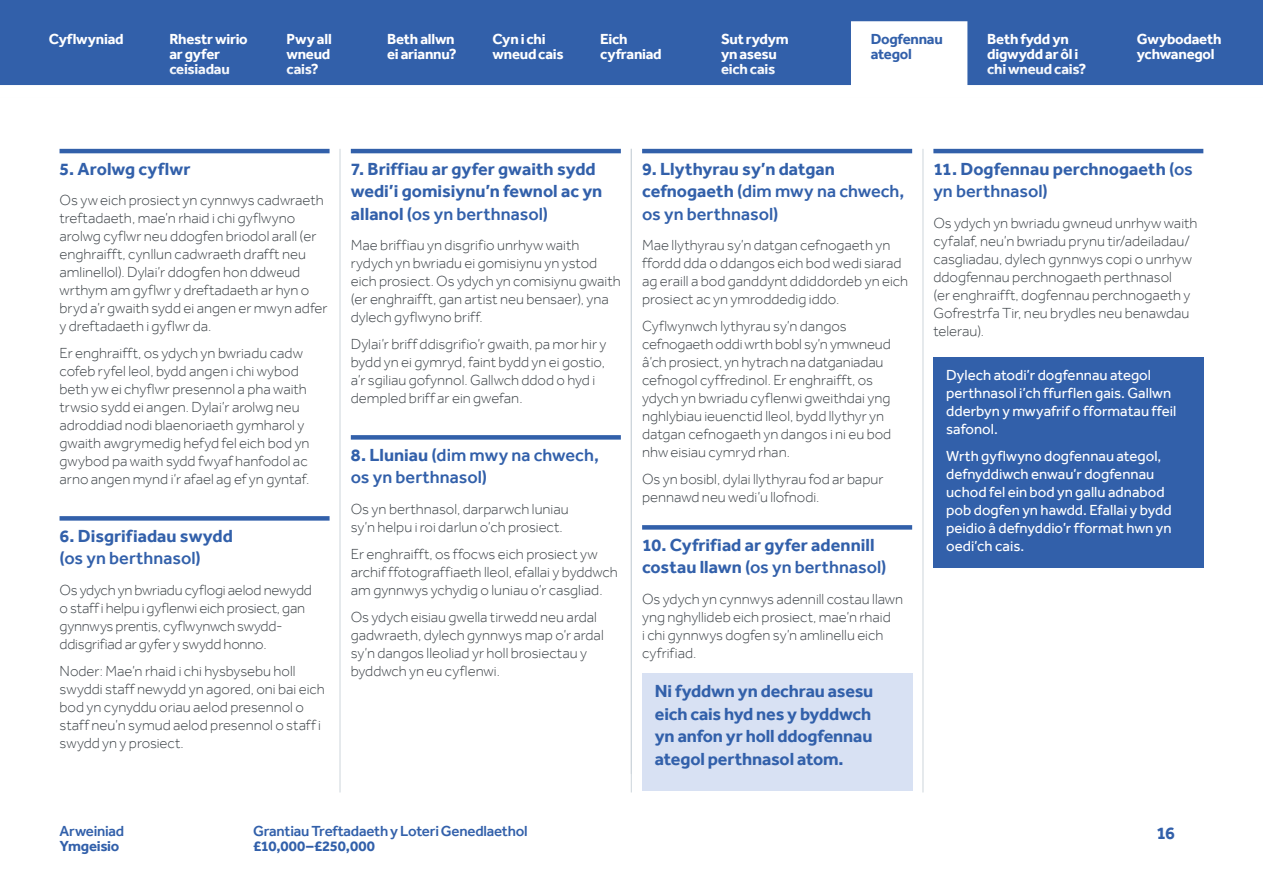
<style>
.page{position:relative;width:1263px;height:893px;background:#fff}
.page>*{position:absolute;margin:0;border:0;box-sizing:border-box;transform-origin:0 0}
.Heading_12_15pt___Ru{font:700 18px/22.5px "Effra";color:#3260aa}
.Pullout_Large_12_15p{font:700 18px/22.5px "Effra";letter-spacing:-.01em;color:#3260aa}
.Heading_12_15pt___Ru-2{font:500 18px/22.5px "Effra";color:#3260aa}
.Body_Text_10_12pt{font:300 15px/18px "Effra";color:#3c4247}
.Body_Text_10_12pt-2{font:15px/18px "Effra";color:#fff}
.t1{font:700 15px/15px "Effra";letter-spacing:-.015em;color:#fff}
.t2{font:500 15px "Effra";letter-spacing:-.015em;color:#3260aa}
.t3{font:700 15px/15px "Effra";letter-spacing:-.015em;color:#3260aa}
.t4{font:700 15px "Effra";letter-spacing:.01em;color:#3260aa}
.s1{font-weight:500}
.s2{font-weight:700}
</style>
<div class="page">
<hr style="left:631px;top:149px;width:1px;height:643px;background:#cdd5db">
<hr style="left:340px;top:149px;width:1px;height:643px;background:#cdd5db">
<hr style="left:923px;top:149px;width:1px;height:643px;background:#cdd5db">
<hr style="left:60px;top:149px;width:270px;height:4px;background:#3260aa">
<div style="left:60px;top:516px;width:270px;height:5px;background:#3260aa"></div>
<hr style="left:351px;top:149px;width:270px;height:4px;background:#3260aa">
<div style="left:351px;top:435px;width:270px;height:5px;background:#3260aa"></div>
<hr style="left:642px;top:149px;width:270px;height:4px;background:#3260aa">
<div style="left:642px;top:525px;width:270px;height:5px;background:#3260aa"></div>
<div style="left:642px;top:673px;width:270px;height:117px;background:#d8e1f3"></div>
<hr style="left:933px;top:149px;width:270px;height:4px;background:#3260aa">
<div style="left:933px;top:357px;width:270px;height:211px;background:#3260aa"></div>
<div style="left:0;top:0;width:1263px;height:85px;background:#3260aa"></div>
<div style="left:851px;top:21px;width:117px;height:64px;background:#fff"></div>
<p class="t1" style="left:49px;top:31px;width:76px">Cyflwyniad</p>
<p class="t3" style="left:871px;top:31px;width:74px">Dogfennau ategol</p>
<p class="t1" style="left:169px;top:31px;width:80px">Rhestr wirio ar gyfer ceisiadau</p>
<p class="t1" style="left:286px;top:31px;width:47px;text-align:justify">Pwy all wneud cais?</p>
<p class="t1" style="left:387px;top:31px;width:71px">Beth allwn ei ariannu?</p>
<p class="t1" style="left:492px;top:31px;width:73px">Cyn i chi wneud cais</p>
<p class="t1" style="left:600px;top:31px;width:63px">Eich cyfraniad</p>
<p class="t1" style="left:721px;top:31px;width:69px">Sut rydym yn asesu eich cais</p>
<p class="t1" style="left:987px;top:31px;width:101px">Beth fydd yn digwydd ar ôl i chi wneud cais?</p>
<p class="t1" style="left:1137px;top:31px;width:86px">Gwybodaeth ychwanegol</p>
<h2 class="Heading_12_15pt___Ru" style="left:60px;top:157px;width:132px">5. Arolwg cyflwr</h2>
<p class="Body_Text_10_12pt" style="left:60px;top:191px;width:270px">Os yw eich prosiect yn cynnwys cadwraeth treftadaeth, mae’n rhaid i chi gyflwyno arolwg cyflwr neu ddogfen briodol arall (er enghraifft, cynllun cadwraeth drafft neu amlinellol). Dylai’r ddogfen hon ddweud wrthym am gyflwr y dreftadaeth ar hyn o bryd a’r gwaith sydd ei angen er mwyn adfer y dreftadaeth i gyflwr da.</p>
<p class="Body_Text_10_12pt" style="left:60px;top:344px;width:252px">Er enghraifft, os ydych yn bwriadu cadw cofeb ryfel leol, bydd angen i chi wybod beth yw ei chyflwr presennol a pha waith trwsio sydd ei angen. Dylai’r arolwg neu adroddiad nodi blaenoriaeth gymharol y gwaith awgrymedig hefyd fel eich bod yn gwybod pa waith sydd fwyaf hanfodol ac arno angen mynd i’r afael ag ef yn gyntaf.</p>
<h2 class="Heading_12_15pt___Ru" style="left:60px;top:524px;width:175px">6. Disgrifiadau swydd <span class="s1">(os yn berthnasol)</span></h2>
<p class="Body_Text_10_12pt" style="left:60px;top:581px;width:254px">Os ydych yn bwriadu cyflogi aelod newydd o staff i helpu i gyflenwi eich prosiect, gan gynnwys prentis, cyflwynwch swydd&shy;ddisgrifiad ar gyfer y swydd honno.</p>
<p class="Body_Text_10_12pt" style="left:60px;top:662px;width:267px">Noder: Mae’n rhaid i chi hysbysebu holl swyddi staff newydd yn agored, oni bai eich bod yn cynyddu oriau aelod presennol o staff neu’n symud aelod presennol o staff i swydd yn y prosiect.</p>
<h2 class="Heading_12_15pt___Ru" style="left:351px;top:157px;width:253px">7. Briffiau ar gyfer gwaith sydd wedi’i gomisiynu’n fewnol ac yn allanol <span class="s1">(os yn berthnasol)</span></h2>
<p class="Body_Text_10_12pt" style="left:351px;top:236px;width:271px">Mae briffiau yn disgrifio unrhyw waith rydych yn bwriadu ei gomisiynu yn ystod eich prosiect. Os ydych yn comisiynu gwaith (er enghraifft, gan artist neu bensaer), yna dylech gyflwyno briff.</p>
<p class="Body_Text_10_12pt" style="left:351px;top:335px;width:257px">Dylai’r briff ddisgrifio’r gwaith, pa mor hir y bydd yn ei gymryd, faint bydd yn ei gostio, a’r sgiliau gofynnol. Gallwch ddod o hyd i dempled briff ar ein gwefan.</p>
<h2 class="Heading_12_15pt___Ru-2" style="left:351px;top:443px;width:250px"><span class="s2">8. Lluniau</span> (dim mwy na chwech, os yn berthnasol)</h2>
<p class="Body_Text_10_12pt" style="left:351px;top:500px;width:219px">Os yn berthnasol, darparwch luniau sy’n helpu i roi darlun o’ch prosiect.</p>
<p class="Body_Text_10_12pt" style="left:351px;top:545px;width:268px">Er enghraifft, os ffocws eich prosiect yw archif ffotograffiaeth lleol, efallai y byddwch am gynnwys ychydig o luniau o’r casgliad.</p>
<p class="Body_Text_10_12pt" style="left:351px;top:608px;width:254px">Os ydych eisiau gwella tirwedd neu ardal gadwraeth, dylech gynnwys map o’r ardal sy’n dangos lleoliad yr holl brosiectau y byddwch yn eu cyflenwi.</p>
<h2 class="Heading_12_15pt___Ru" style="left:642px;top:157px;width:264px">9. Llythyrau sy’n datgan cefnogaeth <span class="s1">(dim mwy na chwech, os yn berthnasol)</span></h2>
<p class="Body_Text_10_12pt" style="left:642px;top:236px;width:267px">Mae llythyrau sy’n datgan cefnogaeth yn ffordd dda o ddangos eich bod wedi siarad ag eraill a bod ganddynt ddiddordeb yn eich prosiect ac yn ymroddedig iddo.</p>
<p class="Body_Text_10_12pt" style="left:642px;top:317px;width:251px">Cyflwynwch lythyrau sy’n dangos cefnogaeth oddi wrth bobl sy’n ymwneud â’ch prosiect, yn hytrach na datganiadau cefnogol cyffredinol. Er enghraifft, os ydych yn bwriadu cyflenwi gweithdai yng nghlybiau ieuenctid lleol, bydd llythyr yn datgan cefnogaeth yn dangos i ni eu bod nhw eisiau cymryd rhan.</p>
<p class="Body_Text_10_12pt" style="left:642px;top:470px;width:243px">Os yn bosibl, dylai llythyrau fod ar bapur pennawd neu wedi’u llofnodi.</p>
<h2 class="Heading_12_15pt___Ru" style="left:642px;top:533px;width:246px">10. Cyfrifiad ar gyfer adennill costau llawn <span class="s1">(os yn berthnasol)</span></h2>
<p class="Body_Text_10_12pt" style="left:642px;top:590px;width:263px">Os ydych yn cynnwys adennill costau llawn yng nghyllideb eich prosiect, mae’n rhaid<br>i chi gynnwys dogfen sy’n amlinellu eich cyfrifiad.</p>
<p class="Pullout_Large_12_15p" style="left:655px;top:680px;width:220px">Ni fyddwn yn dechrau asesu eich cais hyd nes y byddwch yn anfon yr holl ddogfennau ategol perthnasol atom.</p>
<p class="t2" style="left:60px;top:822px;width:66px">Arweiniad</p>
<p class="t3" style="left:60px;top:839px;width:61px">Ymgeisio</p>
<p class="t2" style="left:253px;top:822px;width:276px">Grantiau Treftadaeth y Loteri Genedlaethol</p>
<p class="t4" style="left:253px;top:837px;width:123px">£10,000–£250,000</p>
<h2 class="Heading_12_15pt___Ru" style="left:933px;top:157px;width:261px">11. Dogfennau perchnogaeth <span class="s1">(os yn berthnasol)</span></h2>
<p class="Body_Text_10_12pt" style="left:933px;top:214px;width:266px">Os ydych yn bwriadu gwneud unrhyw waith cyfalaf, neu’n bwriadu prynu tir/adeiladau/ casgliadau, dylech gynnwys copi o unrhyw ddogfennau perchnogaeth perthnasol<br>(er enghraifft, dogfennau perchnogaeth y Gofrestrfa Tir, neu brydles neu benawdau telerau).</p>
<p class="Body_Text_10_12pt-2" style="left:946px;top:366px;width:232px">Dylech atodi’r dogfennau ategol perthnasol i’ch ffurflen gais. Gallwn dderbyn y mwyafrif o fformatau ffeil safonol.</p>
<p class="Body_Text_10_12pt-2" style="left:946px;top:447px;width:227px">Wrth gyflwyno dogfennau ategol, defnyddiwch enwau’r dogfennau uchod fel ein bod yn gallu adnabod pob dogfen yn hawdd. Efallai y bydd peidio â defnyddio’r fformat hwn yn oedi’ch cais.</p>
<p class="Pullout_Large_12_15p" style="left:1156px;top:821px;width:20px">16</p>
</div>
